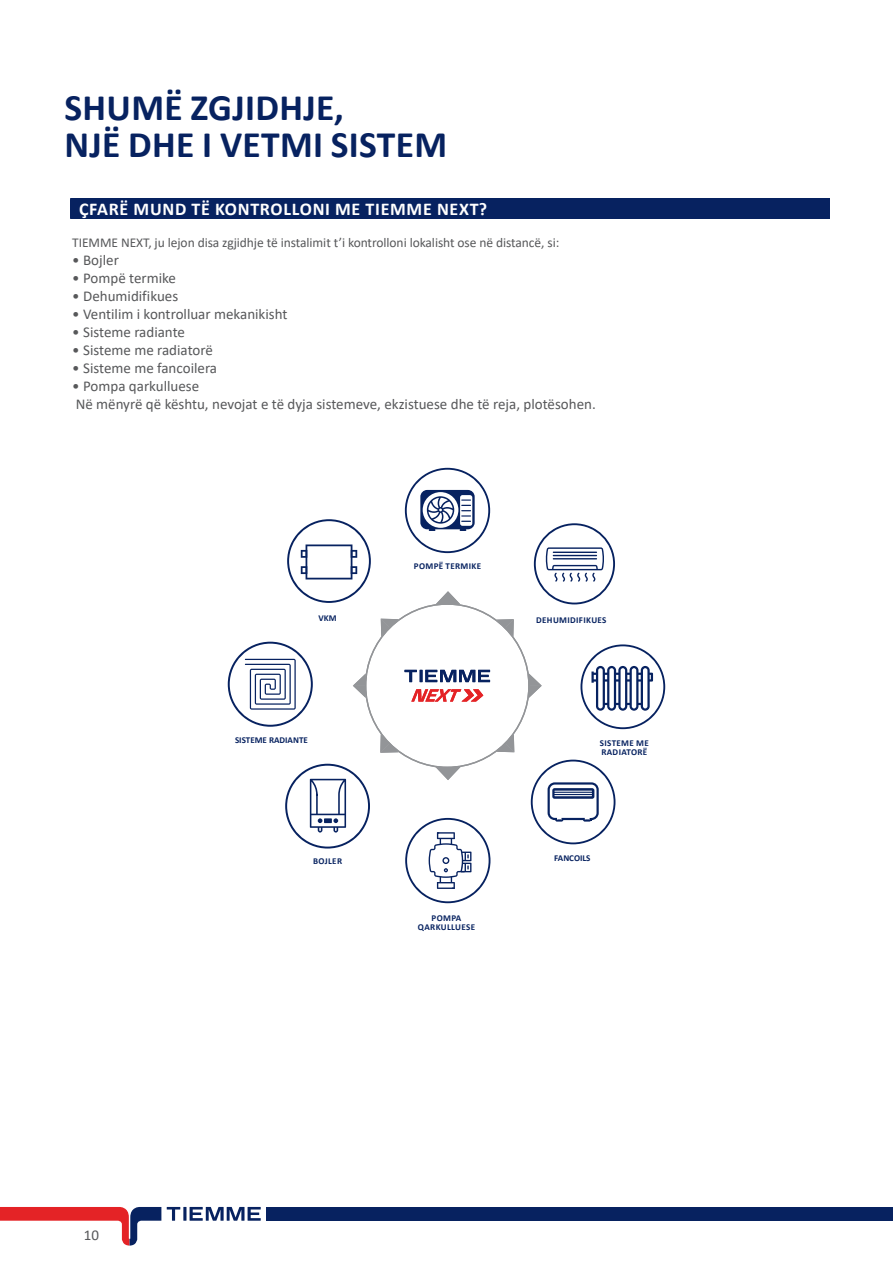
<style>
.page{position:relative;width:893px;height:1263px;background:#fff}
.page>*{position:absolute;margin:0;border:0;box-sizing:border-box;transform-origin:0 0}
.TITOLO_L1{font:700 37.5px "Calibri";letter-spacing:.01em;color:#072260}
.TITOLO_PARAGRAFO{font:700 18px "Calibri";letter-spacing:.04em;color:#fff}
.PARAGRAFO{font:15px "Calibri";color:#57585a}
.PARAGRAFO-2{font:13.5px "Calibri";letter-spacing:-.005em;color:#57585a}
.SCRITTE_PICCOLE{font:700 9px/9px "Calibri";letter-spacing:.04em;color:#072260}
.SCRITTE_PICCOLE-2{font:700 9px "Calibri";color:#072260}
</style>
<div class="page">
<svg style="left:167px;top:1207px;width:13px;height:14px"></svg>
<hr style="left:183px;top:1207px;width:3px;height:14px;background:#072260">
<svg style="left:190px;top:1207px;width:71px;height:14px"></svg>
<svg style="left:0;top:1207px;width:161px;height:38px"></svg>
<div style="left:266px;top:1207px;width:627px;height:14px;background:#072260"></div>
<svg style="left:436px;top:591px;width:24px;height:13px"></svg>
<svg style="left:435px;top:767px;width:25px;height:13px"></svg>
<svg style="left:529px;top:673px;width:13px;height:25px"></svg>
<svg style="left:353px;top:673px;width:13px;height:25px"></svg>
<svg style="left:381px;top:619px;width:18px;height:17px"></svg>
<svg style="left:497px;top:734px;width:17px;height:18px"></svg>
<svg style="left:497px;top:619px;width:17px;height:17px"></svg>
<svg style="left:380px;top:734px;width:19px;height:19px"></svg>
<svg style="left:411px;top:689px;width:72px;height:13px"></svg>
<svg style="left:404px;top:670px;width:86px;height:12px"></svg>
<svg style="left:580px;top:644px;width:85px;height:85px"></svg>
<svg style="left:405px;top:468px;width:85px;height:85px"></svg>
<svg style="left:531px;top:760px;width:84px;height:84px"></svg>
<svg style="left:405px;top:818px;width:85px;height:85px"></svg>
<svg style="left:285px;top:764px;width:85px;height:84px"></svg>
<svg style="left:228px;top:642px;width:85px;height:85px"></svg>
<svg style="left:287px;top:519px;width:84px;height:84px"></svg>
<svg style="left:534px;top:523px;width:81px;height:81px"></svg>
<div style="left:70px;top:198px;width:759px;height:21px;background:#072260"></div>
<p class="TITOLO_L1" style="left:65px;top:81px;width:281px">SHUMË ZGJIDHJE,</p>
<p class="TITOLO_L1" style="left:65px;top:118px;width:384px">NJË DHE I VETMI SISTEM</p>
<p class="TITOLO_PARAGRAFO" style="left:79px;top:197px;width:410px">ÇFARË MUND TË KONTROLLONI ME TIEMME NEXT?</p>
<p class="PARAGRAFO-2" style="left:72px;top:233px;width:489px">TIEMME NEXT, ju lejon disa zgjidhje të instalimit t’i kontrolloni lokalisht ose në distancë, si:</p>
<p class="PARAGRAFO" style="left:72px;top:249px;width:48px">• Bojler</p>
<p class="PARAGRAFO" style="left:72px;top:267px;width:105px">• Pompë termike</p>
<p class="PARAGRAFO" style="left:72px;top:285px;width:107px">• Dehumidifikues</p>
<p class="PARAGRAFO" style="left:72px;top:303px;width:217px">• Ventilim i kontrolluar mekanikisht</p>
<p class="PARAGRAFO" style="left:72px;top:321px;width:114px">• Sisteme radiante</p>
<p class="PARAGRAFO" style="left:72px;top:339px;width:142px">• Sisteme me radiatorë</p>
<p class="PARAGRAFO" style="left:72px;top:357px;width:146px">• Sisteme me fancoilera</p>
<p class="PARAGRAFO" style="left:72px;top:375px;width:129px">• Pompa qarkulluese</p>
<p class="PARAGRAFO" style="left:76px;top:393px;width:522px">Në mënyrë që kështu, nevojat e të dyja sistemeve, ekzistuese dhe të reja, plotësohen.</p>
<p class="PARAGRAFO" style="left:84px;top:1224px;width:17px">10</p>
<p class="SCRITTE_PICCOLE" style="left:414px;top:562px;width:69px">POMPË TERMIKE</p>
<p class="SCRITTE_PICCOLE" style="left:318px;top:613px;width:20px">VKM</p>
<p class="SCRITTE_PICCOLE" style="left:536px;top:615px;width:72px">DEHUMIDIFIKUES</p>
<p class="SCRITTE_PICCOLE-2" style="left:235px;top:733px;width:74px">SISTEME RADIANTE</p>
<p class="SCRITTE_PICCOLE" style="left:600px;top:738px;width:51px">SISTEME ME<br>RADIATORË</p>
<p class="SCRITTE_PICCOLE" style="left:313px;top:857px;width:31px">BOJLER</p>
<p class="SCRITTE_PICCOLE-2" style="left:554px;top:852px;width:38px">FANCOILS</p>
<p class="SCRITTE_PICCOLE" style="left:418px;top:913px;width:59px;text-align:center">POMPA<br>QARKULLUESE</p>
</div>
